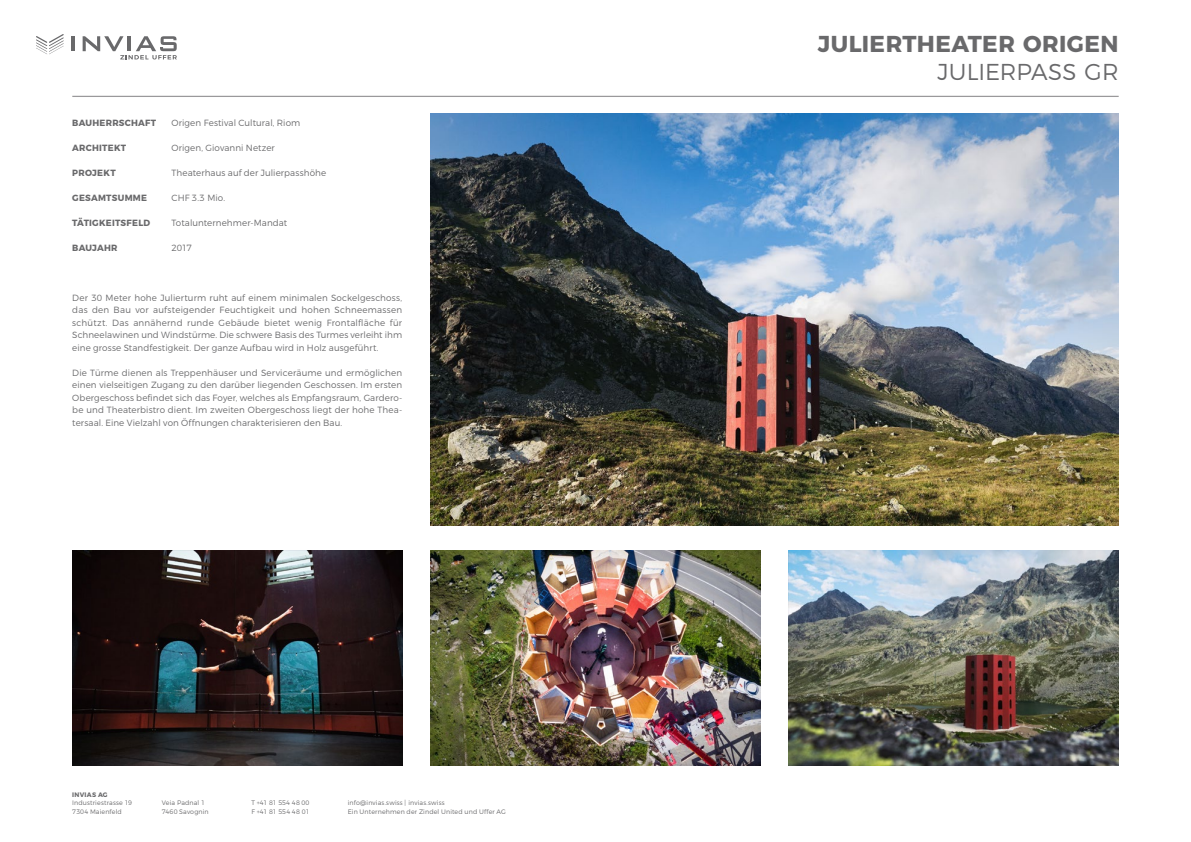
<style>
.page{position:relative;width:1191px;height:842px;background:#fff}
.page>*{position:absolute;margin:0;border:0;box-sizing:border-box;transform-origin:0 0}
.t1{font:700 23px "Montserrat";letter-spacing:.02em;color:#69696b}
.t2{font:300 23px "Montserrat";color:#69696b}
.t3{font:300 9px/12.5px "Montserrat";letter-spacing:.01em;color:#69696b;text-align:justify}
.t4{font:700 9px "Montserrat";letter-spacing:.03em;color:#69696b}
.t5{font:300 6.5px/8.5px "Montserrat";letter-spacing:.02em;color:#69696b}
.t6{font:700 6.5px "Montserrat";letter-spacing:.035em;color:#69696b}
</style>
<div class="page">
<hr style="left:72px;top:96px;width:1046px;height:1px;background:#9a999b">
<hr style="left:72px;top:36px;width:3px;height:15px;background:#69696b">
<svg style="left:83px;top:36px;width:94px;height:23px"></svg>
<svg style="left:36px;top:34px;width:28px;height:20px"></svg>
<img style="left:430px;top:113px;width:688px;height:413px">
<img style="left:789px;top:551px;width:329px;height:214px">
<img style="left:430px;top:551px;width:330px;height:214px">
<img style="left:72px;top:551px;width:330px;height:214px">
<p class="t4" style="left:72px;top:115px;width:85px">BAUHERRSCHAFT</p>
<p class="t3" style="left:171px;top:116px;width:130px">Origen Festival Cultural, Riom</p>
<p class="t4" style="left:72px;top:140px;width:55px">ARCHITEKT</p>
<p class="t3" style="left:171px;top:141px;width:105px">Origen, Giovanni Netzer</p>
<p class="t4" style="left:72px;top:165px;width:45px">PROJEKT</p>
<p class="t3" style="left:171px;top:166px;width:156px">Theaterhaus auf der Julierpasshöhe</p>
<p class="t4" style="left:72px;top:190px;width:76px">GESAMTSUMME</p>
<p class="t3" style="left:171px;top:191px;width:55px">CHF 3.3 Mio.</p>
<p class="t4" style="left:72px;top:215px;width:79px">TÄTIGKEITSFELD</p>
<p class="t3" style="left:171px;top:216px;width:117px">Totalunternehmer-Mandat</p>
<p class="t4" style="left:72px;top:240px;width:47px">BAUJAHR</p>
<p class="t3" style="left:171px;top:241px;width:22px">2017</p>
<p class="t3" style="left:72px;top:291px;width:331px">Der 30 Meter hohe Julierturm ruht auf einem minimalen Sockelgeschoss, das den Bau vor aufsteigender Feuchtigkeit und hohen Schneemassen schützt. Das annähernd runde Gebäude bietet wenig Frontalfläche für Schneelawinen und Windstürme. Die schwere Basis des Turmes verleiht ihm eine grosse Standfestigkeit. Der ganze Aufbau wird in Holz ausgeführt.</p>
<p class="t3" style="left:72px;top:366px;width:331px">Die Türme dienen als Treppenhäuser und Serviceräume und ermöglichen einen vielseitigen Zugang zu den darüber liegenden Geschossen. Im ersten Obergeschoss befindet sich das Foyer, welches als Empfangsraum, Gardero&shy;be und Theaterbistro dient. Im zweiten Obergeschoss liegt der hohe Thea&shy;tersaal. Eine Vielzahl von Öffnungen charakterisieren den Bau.</p>
<p class="t6" style="left:72px;top:789px;width:37px">INVIAS AG</p>
<p class="t5" style="left:72px;top:798px;width:61px">Industriestrasse 19<br>7304 Maienfeld</p>
<p class="t5" style="left:162px;top:798px;width:48px">Veia Padnal 1<br>7460 Savognin</p>
<p class="t5" style="left:251px;top:798px;width:60px">T +41 81 554 48 00<br>F +41 81 554 48 01</p>
<p class="t5" style="left:348px;top:798px;width:160px">info@invias.swiss | invias.swiss<br>Ein Unternehmen der Zindel United und Uffer AG</p>
<h1 class="t1" style="left:817px;top:25px;width:302px">JULIERTHEATER ORIGEN</h1>
<h1 class="t2" style="left:937px;top:54px;width:183px">JULIERPASS GR</h1>
</div>
